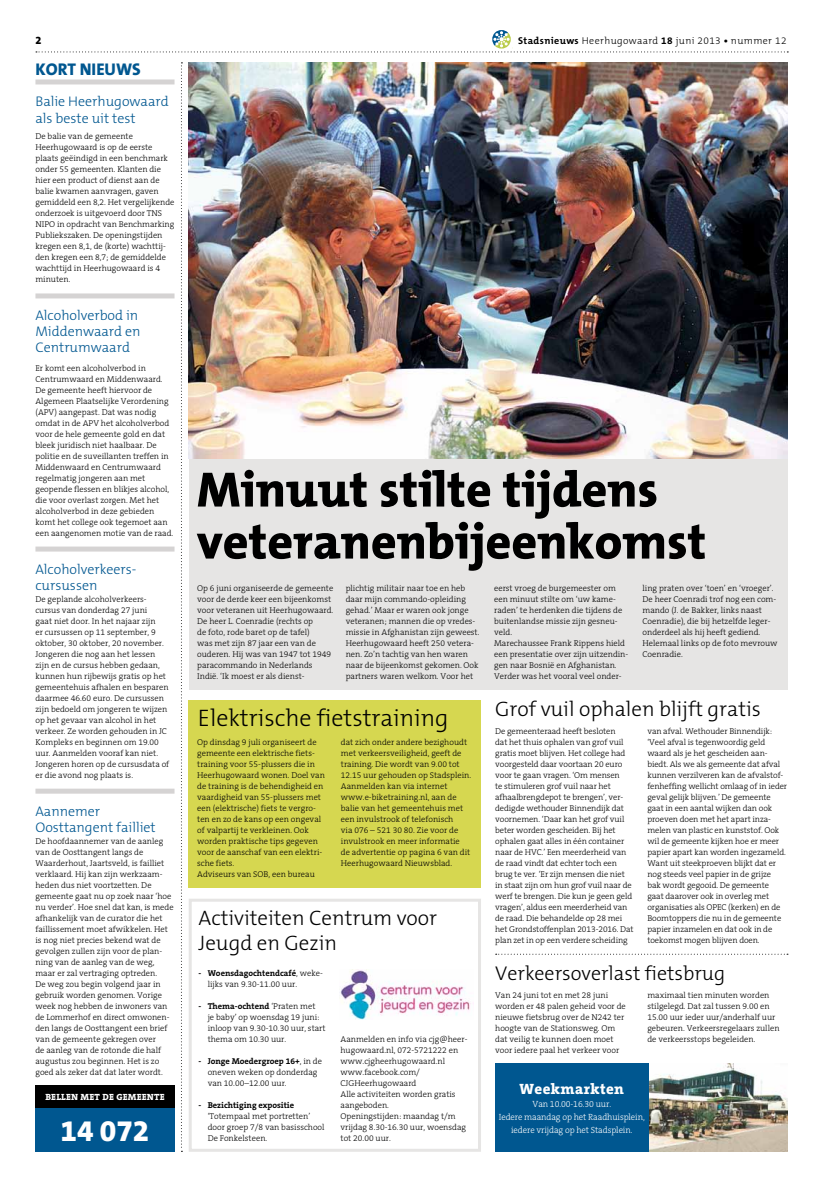
<style>
.page{position:relative;width:823px;height:1191px;background:#fff}
.page>*{position:absolute;margin:0;border:0;box-sizing:border-box;transform-origin:0 0}
.t1{font:800 50px/52px "The Mix B W8";color:#000}
.t2{font:800 30px "The Mix B W8";color:#fff}
.t3{font:300 24px "The Mix B W3";color:#000}
.t4{font:300 21px/25.2px "The Mix B W3";color:#000}
.t5{font:300 20px "The Mix B W3";color:#000}
.t6{font:800 17px "The Mix B W8";color:#005790}
.t7{font:800 15px "The Serif B W8";letter-spacing:.025em;color:#fff}
.t8{font:300 14px/16px "The Mix B W3";color:#005790}
.t9{font:800 11px "The Mix B W8";color:#000}
.t10{font:300 10px "The Mix B W3";letter-spacing:.04em;color:#000}
.t11{font:300 9px/13px "The Serif B W3";letter-spacing:-.01em;color:#fff;text-align:center}
.t12{font:800 9px "The Serif B W8";letter-spacing:.025em;color:#fff}
.t13{font:300 8.5px/11px "The Serif B W3";color:#000}
.t14{font:700 8.5px "The Serif B W7";color:#000}
.s1{font-family:"The Mix B W7";font-weight:700}
.s2{font-family:"The Serif B W3";font-weight:300}
</style>
<div class="page">
<div style="left:35px;top:79px;width:139px;height:5px;background:#d5d3d3"></div>
<svg style="left:36px;top:30px;width:751px;height:22px"></svg>
<svg style="left:181px;top:62px;width:1px;height:1089px"></svg>
<div style="left:35px;top:293px;width:139px;height:5px;background:#d5d3d3"></div>
<img style="left:648px;top:1063px;width:139px;height:88px">
<div style="left:495px;top:1063px;width:153px;height:88px;background:#005790"></div>
<svg style="left:495px;top:953px;width:292px;height:1px"></svg>
<div style="left:35px;top:546px;width:139px;height:5px;background:#d5d3d3"></div>
<div style="left:35px;top:1107px;width:139px;height:44px;background:#005790"></div>
<div style="left:35px;top:1085px;width:139px;height:22px;background:#000"></div>
<div style="left:189px;top:425px;width:598px;height:264px;background:#e6e5e4"></div>
<div style="left:35px;top:788px;width:139px;height:5px;background:#d5d3d3"></div>
<div style="left:189px;top:898px;width:291px;height:253px;border:3px solid #e6e5e4"></div>
<img style="left:340px;top:969px;width:131px;height:50px">
<img style="left:189px;top:63px;width:598px;height:395px">
<div style="left:189px;top:700px;width:291px;height:187px;background:#d6d750"></div>
<p class="t9" style="left:35px;top:33px;width:8px">2</p>
<p class="t10" style="left:518px;top:34px;width:270px"><span class="s1">Stadsnieuws</span> Heerhugowaard <span class="s1">18</span> juni 2013 <span class="s1">•</span> nummer 12</p>
<h3 class="t6" style="left:35px;top:58px;width:105px">Kort nieuws</h3>
<h3 class="t8" style="left:35px;top:93px;width:135px;line-height:16.8px">Balie Heerhugowaard als beste uit test</h3>
<p class="t13" style="left:35px;top:131px;width:140px">De balie van de gemeente<br>Heerhugowaard is op de eerste plaats geëindigd in een benchmark onder 55 gemeenten. Klanten die hier een product of dienst aan de balie kwamen aanvragen, gaven gemiddeld een 8,2. Het vergelijkende onderzoek is uitgevoerd door TNS<br>NIPO in opdracht van Benchmarking<br>Publiekszaken. De openingstijden kregen een 8,1, de (korte) wachttij&shy;den kregen een 8,7; de gemiddelde wachttijd in Heerhugowaard is 4 minuten.</p>
<h3 class="t8" style="left:35px;top:308px;width:107px">Alcoholverbod in<br>Middenwaard en<br>Centrumwaard</h3>
<p class="t13" style="left:35px;top:362px;width:139px">Er komt een alcoholverbod in<br>Centrumwaard en Middenwaard.<br>De gemeente heeft hiervoor de<br>Algemeen Plaatselijke Verordening (APV) aangepast. Dat was nodig omdat in de APV het alcoholverbod voor de hele gemeente gold en dat bleek juridisch niet haalbaar. De politie en de suveillanten treffen in<br>Middenwaard en Centrumwaard regelmatig jongeren aan met geopende flessen en blikjes alcohol, die voor overlast zorgen. Met het alcoholverbod in deze gebieden komt het college ook tegemoet aan een aangenomen motie van de raad.</p>
<h3 class="t8" style="left:35px;top:561px;width:102px">Alcoholverkeers&shy;cursussen</h3>
<p class="t13" style="left:35px;top:593px;width:135px">De geplande alcoholverkeers&shy;cursus van donderdag 27 juni<br>gaat niet door. In het najaar zijn<br>er cursussen op 11 september, 9 oktober, 30 oktober, 20 november.<br>Jongeren die nog aan het lessen zijn en de cursus hebben gedaan, kunnen hun rijbewijs gratis op het gemeentehuis afhalen en besparen daarmee 46.60 euro. De cursussen zijn bedoeld om jongeren te wijzen op het gevaar van alcohol in het verkeer. Ze worden gehouden in JC<br>Kompleks en beginnen om 19.00 uur. Aanmelden vooraf kan niet.<br>Jongeren horen op de cursusdata of er die avond nog plaats is.</p>
<h3 class="t8" style="left:35px;top:803px;width:122px">Aannemer<br>Oosttangent failliet</h3>
<p class="t13" style="left:35px;top:835px;width:140px">De hoofdaannemer van de aanleg van de Oosttangent langs de<br>Waarderhout, Jaartsveld, is failliet verklaard. Hij kan zijn werkzaam&shy;heden dus niet voortzetten. De gemeente gaat nu op zoek naar ‘hoe nu verder’. Hoe snel dat kan, is mede afhankelijk van de curator die het faillissement moet afwikkelen. Het is nog niet precies bekend wat de gevolgen zullen zijn voor de plan&shy;ning van de aanleg van de weg, maar er zal vertraging optreden.<br>De weg zou begin volgend jaar in gebruik worden genomen. Vorige week nog hebben de inwoners van de Lommerhof en direct omwonen&shy;den langs de Oosttangent een brief van de gemeente gekregen over<br>de aanleg van de rotonde die half augustus zou beginnen. Het is zo goed als zeker dat dat later wordt.</p>
<h1 class="t1" style="left:197px;top:464px;width:511px">Minuut stilte tijdens veteranenbijeenkomst</h1>
<p class="t13" style="left:197px;top:582px;width:137px">Op 6 juni organiseerde de gemeente voor de derde keer een bijeenkomst voor veteranen uit Heerhugowaard.<br>De heer L. Coenradie (rechts op<br>de foto, rode baret op de tafel)<br>was met zijn 87 jaar een van de ouderen. Hij was van 1947 tot 1949 paracommando in Nederlands<br>Indië. ‘Ik moest er als dienst-</p>
<p class="t13" style="left:345px;top:582px;width:135px">plichtig militair naar toe en heb daar mijn commando-opleiding gehad.’ Maar er waren ook jonge veteranen; mannen die op vredes&shy;missie in Afghanistan zijn geweest.<br>Heerhugowaard heeft 250 vetera&shy;nen. Zo’n tachtig van hen waren naar de bijeenkomst gekomen. Ook partners waren welkom. Voor het</p>
<p class="t13" style="left:494px;top:582px;width:136px">eerst vroeg de burgemeester om een minuut stilte om ‘uw kame&shy;raden’ te herdenken die tijdens de buitenlandse missie zijn gesneu&shy;veld.<br>Marechaussee Frank Rippens hield een presentatie over zijn uitzendin&shy;gen naar Bosnië en Afghanistan.<br>Verder was het vooral veel onder-</p>
<p class="t13" style="left:642px;top:582px;width:136px">ling praten over ‘toen’ en ‘vroeger’.<br>De heer Coenradi trof nog een com&shy;mando (J. de Bakker, links naast<br>Coenradie), die bij hetzelfde leger&shy;onderdeel als hij heeft gediend.<br>Helemaal links op de foto mevrouw<br>Coenradie.</p>
<h3 class="t4" style="left:495px;top:696px;width:267px">Grof vuil ophalen blijft gratis</h3>
<h3 class="t3" style="left:198px;top:702px;width:252px">Elektrische fietstraining</h3>
<p class="t13" style="left:495px;top:725px;width:140px">De gemeenteraad heeft besloten<br>dat het thuis ophalen van grof vuil gratis moet blijven. Het college had voorgesteld daar voortaan 20 euro voor te gaan vragen. ‘Om mensen<br>te stimuleren grof vuil naar het afhaalbrengdepot te brengen’, ver&shy;dedigde wethouder Binnendijk dat voornemen. ‘Daar kan het grof vuil beter worden gescheiden. Bij het ophalen gaat alles in één container naar de HVC.’ Een meerderheid van de raad vindt dat echter toch een brug te ver. ‘Er zijn mensen die niet in staat zijn om hun grof vuil naar de werf te brengen. Die kun je geen geld vragen’, aldus een meerderheid van de raad. Die behandelde op 28 mei het Grondstoffenplan 2013-2016. Dat plan zet in op een verdere scheiding</p>
<p class="t13" style="left:647px;top:725px;width:141px">van afval. Wethouder Binnendijk: ‘Veel afval is tegenwoordig geld waard als je het gescheiden aan&shy;biedt. Als we als gemeente dat afval kunnen verzilveren kan de afvalstof&shy;fenheffing wellicht omlaag of in ieder geval gelijk blijven.’ De gemeente gaat in een aantal wijken dan ook proeven doen met het apart inza&shy;melen van plastic en kunststof. Ook wil de gemeente kijken hoe er meer papier apart kan worden ingezameld.<br>Want uit steekproeven blijkt dat er nog steeds veel papier in de grijze<br>bak wordt gegooid. De gemeente gaat daarover ook in overleg met organisaties als OPEC (kerken) en de Boomtoppers die nu in de gemeente papier inzamelen en dat ook in de toekomst mogen blijven doen.</p>
<p class="t13" style="left:197px;top:736px;width:129px">Op dinsdag 9 juli organiseert de gemeente een elektrische fiets&shy;training voor 55-plussers die in<br>Heerhugowaard wonen. Doel van de training is de behendigheid en vaardigheid van 55-plussers met een (elektrische) fiets te vergro&shy;ten en zo de kans op een ongeval of valpartij te verkleinen. Ook worden praktische tips gegeven voor de aanschaf van een elektri&shy;sche fiets.<br>Adviseurs van SOB, een bureau</p>
<p class="t13" style="left:340px;top:736px;width:132px">dat zich onder andere bezighoudt met verkeersveiligheid, geeft de training. Die wordt van 9.00 tot<br>12.15 uur gehouden op Stadsplein.<br>Aanmelden kan via internet www.e-biketraining.nl, aan de balie van het gemeentehuis met een invulstrook of telefonisch<br>via 076 – 521 30 80. Zie voor de invulstrook en meer informatie<br>de advertentie op pagina 6 van dit<br>Heerhugowaard Nieuwsblad.</p>
<h3 class="t4" style="left:198px;top:905px;width:240px">Activiteiten Centrum voor<br>Jeugd en Gezin</h3>
<h3 class="t5" style="left:495px;top:960px;width:231px">Verkeersoverlast fietsbrug</h3>
<p class="t14" style="left:198px;top:967px;width:126px">- Woensdagochtendcafé<span class="s2">, weke-</span></p>
<p class="t13" style="left:207px;top:978px;width:91px">lijks van 9.30-11.00 uur.</p>
<p class="t14" style="left:198px;top:1000px;width:118px">- Thema-ochtend <span class="s2">‘Praten met</span></p>
<p class="t13" style="left:207px;top:1011px;width:119px">je baby’ op woensdag 19 juni: inloop van 9.30-10.30 uur, start thema om 10.30 uur.</p>
<p class="t14" style="left:198px;top:1055px;width:125px">- Jonge Moedergroep 16+<span class="s2">, in de</span></p>
<p class="t13" style="left:207px;top:1066px;width:111px">oneven weken op donderdag van 10.00–12.00 uur.</p>
<p class="t14" style="left:198px;top:1099px;width:97px">- Bezichtiging expositie</p>
<p class="t13" style="left:207px;top:1110px;width:118px">‘Totempaal met portretten’ door groep 7/8 van basisschool<br>De Fonkelsteen.</p>
<p class="t13" style="left:495px;top:989px;width:132px">Van 24 juni tot en met 28 juni worden er 48 palen geheid voor de nieuwe fietsbrug over de N242 ter hoogte van de Stationsweg. Om dat veilig te kunnen doen moet voor iedere paal het verkeer voor</p>
<p class="t13" style="left:647px;top:989px;width:134px">maximaal tien minuten worden stilgelegd. Dat zal tussen 9.00 en 15.00 uur ieder uur/anderhalf uur gebeuren. Verkeersregelaars zullen de verkeersstops begeleiden.</p>
<p class="t13" style="left:340px;top:1033px;width:128px">Aanmelden en info via cjg@heer&shy;hugowaard.nl, 072-5721222 en www.cjgheerhugowaard.nl www.facebook.com/<br>CJGHeerhugowaard<br>Alle activiteiten worden gratis aangeboden.<br>Openingstijden: maandag t/m vrijdag 8.30-16.30 uur, woensdag tot 20.00 uur.</p>
<h3 class="t7" style="left:519px;top:1078px;width:106px">Weekmarkten</h3>
<p class="t11" style="left:498px;top:1097px;width:147px">Van 10.00-16.30 uur.<br>Iedere maandag op het Raadhuisplein,</p>
<p class="t12" style="left:45px;top:1091px;width:121px">BELLEN MET DE GEMEENTE</p>
<h2 class="t2" style="left:61px;top:1111px;width:90px">14 072</h2>
<p class="t11" style="left:511px;top:1123px;width:123px">iedere vrijdag op het Stadsplein.</p>
</div>
